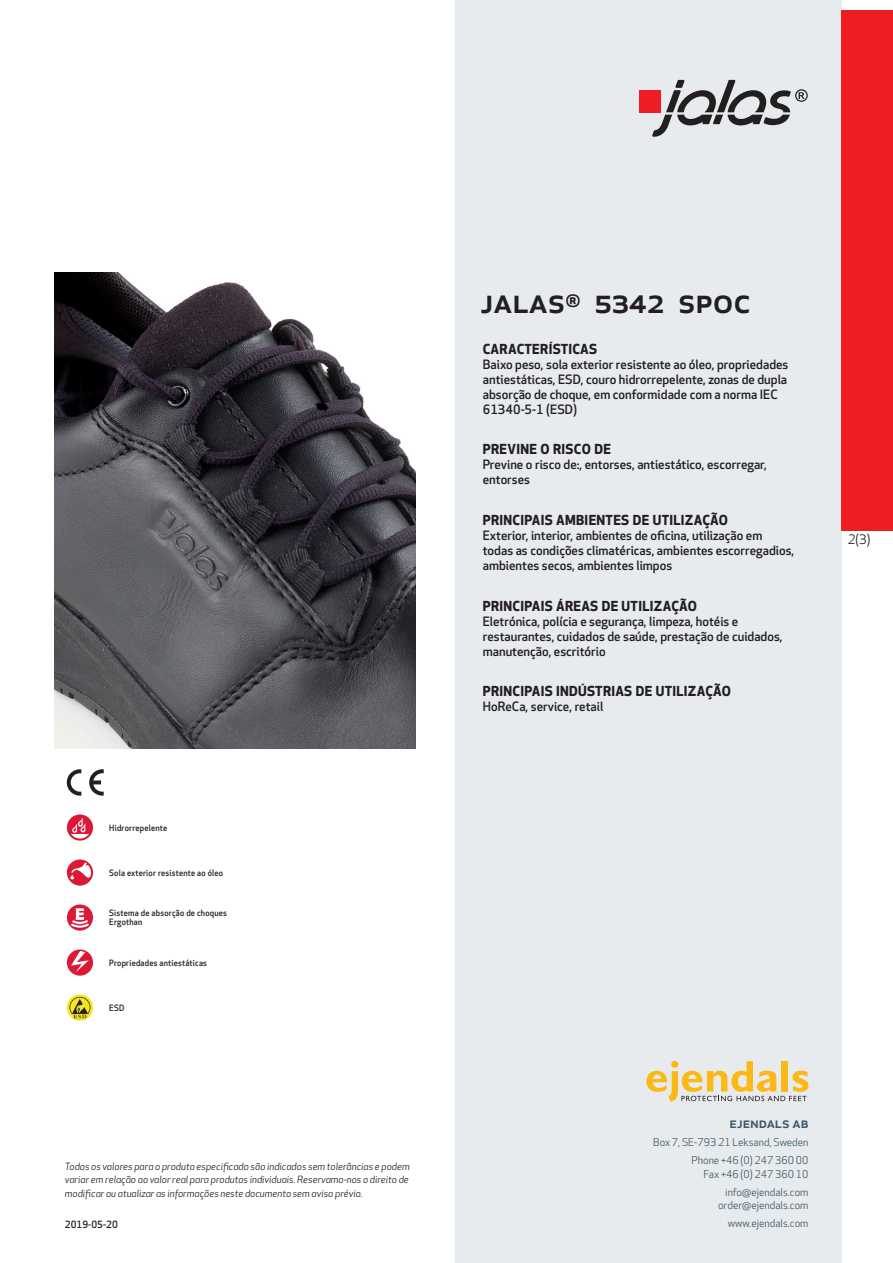
<style>
.page{position:relative;width:893px;height:1263px;background:#fff}
.page>*{position:absolute;margin:0;border:0;box-sizing:border-box;transform-origin:0 0}
.prodname{font:500 34.5px "Apex New";color:#231f20}
.t1{font:500 15px "Apex New";color:#405968}
.Funktion_body{font:700 13.5px "Apex New";letter-spacing:.025em;color:#231f20}
.t2{font:12.75px "Apex New";color:#231f20}
.Funktion_body-2{font:500 12.6px/15px "Apex New";color:#231f20}
.t3{font:10.5px/18px "Apex New";color:#405968;text-align:right}
.t4{font:italic 9.75px/13.5px "Apex New";color:#231f20;text-align:justify}
.Sidfot_datum{font:500 9.75px "Apex New";color:#231f20}
.Artikel{font:500 8.55px/9px "Apex New";letter-spacing:.025em;color:#231f20;scale:.95 1}
</style>
<div class="page">
<div style="left:455px;top:0;width:387px;height:1263px;background:#e8ebee"></div>
<svg style="left:646px;top:1061px;width:162px;height:40px"></svg>
<div style="left:842px;top:11px;width:51px;height:520px;background:#ee1d23"></div>
<div style="left:639px;top:90px;width:22px;height:22px;background:#ee1d23"></div>
<svg style="left:652px;top:80px;width:156px;height:57px"></svg>
<svg style="left:67px;top:814px;width:26px;height:27px"></svg>
<svg style="left:71px;top:818px;width:18px;height:20px"></svg>
<svg style="left:67px;top:859px;width:26px;height:27px"></svg>
<svg style="left:70px;top:862px;width:21px;height:17px"></svg>
<svg style="left:67px;top:904px;width:26px;height:27px"></svg>
<svg style="left:69px;top:908px;width:22px;height:21px"></svg>
<svg style="left:67px;top:949px;width:26px;height:27px"></svg>
<svg style="left:71px;top:951px;width:18px;height:21px"></svg>
<svg style="left:67px;top:994px;width:26px;height:26px"></svg>
<svg style="left:70px;top:997px;width:20px;height:21px"></svg>
<svg style="left:89px;top:769px;width:15px;height:27px"></svg>
<svg style="left:67px;top:769px;width:14px;height:27px"></svg>
<img style="left:54px;top:272px;width:361px;height:476px">
<p class="Artikel" style="left:109px;top:823px;width:63px">Hidrorrepelente</p>
<p class="Artikel" style="left:109px;top:868px;width:121px">Sola exterior resistente ao óleo</p>
<p class="Artikel" style="left:109px;top:909px;width:125px">Sistema de absorção de choques<br>Ergothan</p>
<p class="Artikel" style="left:109px;top:958px;width:104px">Propriedades antiestáticas</p>
<p class="Artikel" style="left:109px;top:1003px;width:17px">ESD</p>
<p class="t4" style="left:65px;top:1159px;width:346px">Todos os valores para o produto especificado são indicados sem tolerâncias e podem variar em relação ao valor real para produtos individuais. Reservamo-nos o direito de modificar ou atualizar as informações neste documento sem aviso prévio.</p>
<p class="Sidfot_datum" style="left:65px;top:1218px;width:54px">2019-05-20</p>
<p class="prodname" style="left:480px;top:277px;width:272px">JALAS<sup>®</sup> 5342 SpOc</p>
<p class="Funktion_body" style="left:483px;top:339px;width:116px">CARACTERÍSTICAS</p>
<p class="Funktion_body-2" style="left:483px;top:356px;width:307px">Baixo peso, sola exterior resistente ao óleo, propriedades antiestáticas, ESD, couro hidrorrepelente, zonas de dupla absorção de choque, em conformidade com a norma IEC 61340-5-1 (ESD)</p>
<p class="Funktion_body" style="left:483px;top:440px;width:130px">PREVINE O RISCO DE</p>
<p class="Funktion_body-2" style="left:483px;top:457px;width:286px">Previne o risco de:, entorses, antiestático, escorregar, entorses</p>
<p class="Funktion_body" style="left:483px;top:510px;width:247px">PRINCIPAIS AMBIENTES DE UTILIZAÇÃO</p>
<p class="Funktion_body-2" style="left:483px;top:528px;width:313px">Exterior, interior, ambientes de oficina, utilização em todas as condições climatéricas, ambientes escorregadios, ambientes secos, ambientes limpos</p>
<p class="Funktion_body" style="left:483px;top:596px;width:216px">PRINCIPAIS ÁREAS DE UTILIZAÇÃO</p>
<p class="Funktion_body-2" style="left:483px;top:613px;width:301px">Eletrónica, polícia e segurança, limpeza, hotéis e restaurantes, cuidados de saúde, prestação de cuidados, manutenção, escritório</p>
<p class="Funktion_body" style="left:483px;top:682px;width:250px">PRINCIPAIS INDÚSTRIAS DE UTILIZAÇÃO</p>
<p class="Funktion_body-2" style="left:483px;top:699px;width:122px">HoReCa, service, retail</p>
<p class="t2" style="left:848px;top:531px;width:24px">2(3)</p>
<p class="t1" style="left:729px;top:1113px;width:80px">ejendals ab</p>
<p class="t3" style="left:653px;top:1133px;width:157px">Box 7, SE-793 21 Leksand, Sweden<br>Phone +46 (0) 247 360 00</p>
<p class="t3" style="left:703px;top:1165px;width:107px">Fax +46 (0) 247 360 10 info@ejendals.com</p>
<p class="t3" style="left:718px;top:1196px;width:92px">order@ejendals.com</p>
<p class="t3" style="left:728px;top:1215px;width:82px">www.ejendals.com</p>
</div>
